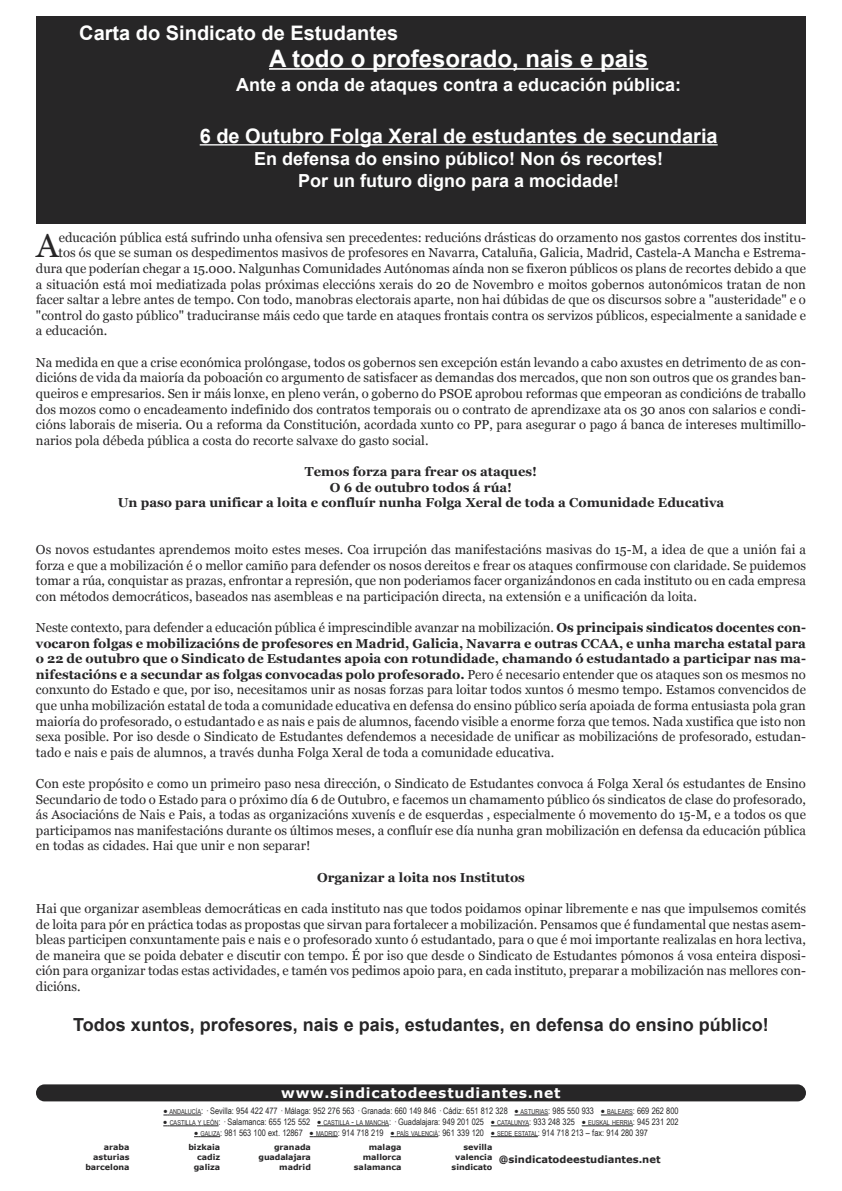
<style>
.page{position:relative;width:842px;height:1191px;background:#fff}
.page>*{position:absolute;margin:0;border:0;box-sizing:border-box;transform-origin:0 0}
.t1{font:33.6px "Georgia";color:#272627}
.t2{font:700 24px "Arial";color:#fff}
.t3{font:700 20px "Arial";color:#fff}
.t4{font:700 18px/21.6px "Arial";color:#fff;text-align:center}
.t5{font:700 18px "Arial";color:#272627}
.t6{font:700 14px "Verdana";letter-spacing:.05em;color:#fff}
.t7{font:13px/15.6px "Georgia";color:#272627;text-align:justify}
.t8{font:700 13px/15.6px "Georgia";color:#272627;text-align:center}
.t9{font:700 10px "Verdana";color:#272627}
.t10{font:9px "Arial Narrow";color:#272627}
.t11{font:700 8px/9.6px "Verdana";color:#272627;text-align:right}
.s1{font-weight:700}
.s2{font-size:6.8px}
</style>
<div class="page">
<div style="left:36px;top:16px;width:770px;height:208px;background:#272627"></div>
<hr style="left:269px;top:68px;width:379px;height:2px;background:#fff">
<hr style="left:200px;top:144px;width:518px;height:1px;background:#fff">
<hr style="left:170px;top:1114px;width:31px;height:1px;background:#272627">
<svg style="left:514px;top:1114px;width:34px;height:1px"></svg>
<svg style="left:601px;top:1114px;width:32px;height:1px"></svg>
<svg style="left:163px;top:1125px;width:56px;height:1px"></svg>
<svg style="left:317px;top:1125px;width:72px;height:1px"></svg>
<hr style="left:497px;top:1125px;width:32px;height:1px;background:#272627">
<svg style="left:582px;top:1125px;width:51px;height:1px"></svg>
<svg style="left:194px;top:1136px;width:26px;height:1px"></svg>
<svg style="left:310px;top:1136px;width:28px;height:1px"></svg>
<svg style="left:390px;top:1136px;width:48px;height:1px"></svg>
<svg style="left:491px;top:1136px;width:47px;height:1px"></svg>
<div style="left:36px;top:1084px;width:770px;height:17px;background:#272627;border-radius:9px"></div>
<h3 class="t3" style="left:79px;top:21px;width:320px">Carta do Sindicato de Estudantes</h3>
<h2 class="t2" style="left:269px;top:45px;width:381px">A todo o profesorado, nais e pais</h2>
<h3 class="t4" style="left:236px;top:74px;width:447px">Ante a onda de ataques contra a educación pública:</h3>
<h3 class="t3" style="left:200px;top:125px;width:519px">6 de Outubro Folga Xeral de estudantes de secundaria</h3>
<h3 class="t4" style="left:254px;top:148px;width:411px">En defensa do ensino público! Non ós recortes!<br>Por un futuro digno para a mocidade!</h3>
<h1 class="t1" style="left:36px;top:227px;width:24px">A</h1>
<p class="t7" style="left:59px;top:229px;width:749px">educación pública está sufrindo unha ofensiva sen precedentes: reducións drásticas do orzamento nos gastos correntes dos institu-</p>
<p class="t7" style="left:59px;top:245px;width:749px">tos ós que se suman os despedimentos masivos de profesores en Navarra, Cataluña, Galicia, Madrid, Castela-A Mancha e Estrema-</p>
<p class="t7" style="left:36px;top:261px;width:771px">dura que poderían chegar a 15.000. Nalgunhas Comunidades Autónomas aínda non se fixeron públicos os plans de recortes debido a que</p>
<p class="t7" style="left:36px;top:276px;width:771px">a situación está moi mediatizada polas próximas eleccións xerais do 20 de Novembro e moitos gobernos autonómicos tratan de non</p>
<p class="t7" style="left:36px;top:292px;width:771px">facer saltar a lebre antes de tempo. Con todo, manobras electorais aparte, non hai dúbidas de que os discursos sobre a "austeridade" e o</p>
<p class="t7" style="left:36px;top:307px;width:771px">"control do gasto público" traduciranse máis cedo que tarde en ataques frontais contra os servizos públicos, especialmente a sanidade e</p>
<p class="t7" style="left:36px;top:323px;width:73px">a educación.</p>
<p class="t7" style="left:36px;top:354px;width:771px">Na medida en que a crise económica prolóngase, todos os gobernos sen excepción están levando a cabo axustes en detrimento de as con&shy;dicións de vida da maioría da poboación co argumento de satisfacer as demandas dos mercados, que non son outros que os grandes ban&shy;queiros e empresarios. Sen ir máis lonxe, en pleno verán, o goberno do PSOE aprobou reformas que empeoran as condicións de traballo dos mozos como o encadeamento indefinido dos contratos temporais ou o contrato de aprendizaxe ata os 30 anos con salarios e condi&shy;cións laborais de miseria. Ou a reforma da Constitución, acordada xunto co PP, para asegurar o pago á banca de intereses multimillo&shy;narios pola débeda pública a costa do recorte salvaxe do gasto social.</p>
<p class="t8" style="left:118px;top:463px;width:608px">Temos forza para frear os ataques!<br>O 6 de outubro todos á rúa!<br>Un paso para unificar a loita e confluír nunha Folga Xeral de toda a Comunidade Educativa</p>
<p class="t7" style="left:36px;top:541px;width:771px">Os novos estudantes aprendemos moito estes meses. Coa irrupción das manifestacións masivas do 15-M, a idea de que a unión fai a forza e que a mobilización é o mellor camiño para defender os nosos dereitos e frear os ataques confirmouse con claridade. Se puidemos tomar a rúa, conquistar as prazas, enfrontar a represión, que non poderiamos facer organizándonos en cada instituto ou en cada empresa con métodos democráticos, baseados nas asembleas e na participación directa, na extensión e a unificación da loita.</p>
<p class="t7" style="left:36px;top:619px;width:771px">Neste contexto, para defender a educación pública é imprescindible avanzar na mobilización. <span class="s1">Os principais sindicatos docentes con&shy;vocaron folgas e mobilizacións de profesores en Madrid, Galicia, Navarra e outras CCAA, e unha marcha estatal para o 22 de outubro que o Sindicato de Estudantes apoia con rotundidade, chamando ó estudantado a participar nas ma&shy;nifestacións e a secundar as folgas convocadas polo profesorado.</span> Pero é necesario entender que os ataques son os mesmos no conxunto do Estado e que, por iso, necesitamos unir as nosas forzas para loitar todos xuntos ó mesmo tempo. Estamos convencidos de que unha mobilización estatal de toda a comunidade educativa en defensa do ensino público sería apoiada de forma entusiasta pola gran maioría do profesorado, o estudantado e as nais e pais de alumnos, facendo visible a enorme forza que temos. Nada xustifica que isto non sexa posible. Por iso desde o Sindicato de Estudantes defendemos a necesidade de unificar as mobilizacións de profesorado, estudan&shy;tado e nais e pais de alumnos, a través dunha Folga Xeral de toda a comunidade educativa.</p>
<p class="t7" style="left:36px;top:775px;width:771px">Con este propósito e como un primeiro paso nesa dirección, o Sindicato de Estudantes convoca á Folga Xeral ós estudantes de Ensino Secundario de todo o Estado para o próximo día 6 de Outubro, e facemos un chamamento público ós sindicatos de clase do profesorado, ás Asociacións de Nais e Pais, a todas as organizacións xuvenís e de esquerdas , especialmente ó movemento do 15-M, e a todos os que participamos nas manifestacións durante os últimos meses, a confluír ese día nunha gran mobilización en defensa da educación pública en todas as cidades. Hai que unir e non separar!</p>
<p class="t8" style="left:317px;top:869px;width:209px">Organizar a loita nos Institutos</p>
<p class="t7" style="left:36px;top:900px;width:771px">Hai que organizar asembleas democráticas en cada instituto nas que todos poidamos opinar libremente e nas que impulsemos comités de loita para pór en práctica todas as propostas que sirvan para fortalecer a mobilización. Pensamos que é fundamental que nestas asem&shy;bleas participen conxuntamente pais e nais e o profesorado xunto ó estudantado, para o que é moi importante realizalas en hora lectiva, de maneira que se poida debater e discutir con tempo. É por iso que desde o Sindicato de Estudantes pómonos á vosa enteira disposi&shy;ción para organizar todas estas actividades, e tamén vos pedimos apoio para, en cada instituto, preparar a mobilización nas mellores con&shy;dicións.</p>
<h3 class="t5" style="left:73px;top:1015px;width:697px">Todos xuntos, profesores, nais e pais, estudantes, en defensa do ensino público!</h3>
<p class="t6" style="left:281px;top:1083px;width:281px">www.sindicatodeestudiantes.net</p>
<p class="t10" style="left:163px;top:1105px;width:517px">• <span class="s2">ANDALUCÍA</span>: · SEVILLA: 954 422 477 · MÁLAGA: 952 276 563 · GRANADA: 660 149 846 · CÁDIZ: 651 812 328 • <span class="s2">ASTURIAS</span>: 985 550 933 • <span class="s2">BALEARS</span>: 669 262 800</p>
<p class="t10" style="left:163px;top:1116px;width:517px">• <span class="s2">CASTILLA Y LEÓN</span>: · SALAMANCA: 655 125 552 • <span class="s2">CASTILLA</span> - <span class="s2">LA MANCHA</span>: · GUADALAJARA: 949 201 025 • <span class="s2">CATALUNYA</span>: 933 248 325 • <span class="s2">EUSKAL HERRIA</span>: 945 231 202</p>
<p class="t10" style="left:194px;top:1127px;width:455px">• <span class="s2">GALIZA</span>: 981 563 100 EXT. 12867 • <span class="s2">MADRID</span>: 914 718 219 • <span class="s2">PAÍS VALENCIÀ</span>: 961 339 120 • <span class="s2">SEDE ESTATAL</span>: 914 718 213 – FAX: 914 280 397</p>
<p class="t11" style="left:85px;top:1142px;width:46px">araba asturias barcelona</p>
<p class="t11" style="left:188px;top:1142px;width:33px">bizkaia cadiz galiza</p>
<p class="t11" style="left:259px;top:1142px;width:54px">granada guadalajara madrid</p>
<p class="t11" style="left:354px;top:1142px;width:49px">malaga mallorca salamanca</p>
<p class="t11" style="left:452px;top:1142px;width:42px">sevilla valencia sindicato</p>
<p class="t9" style="left:499px;top:1153px;width:163px">@sindicatodeestudiantes.net</p>
</div>
